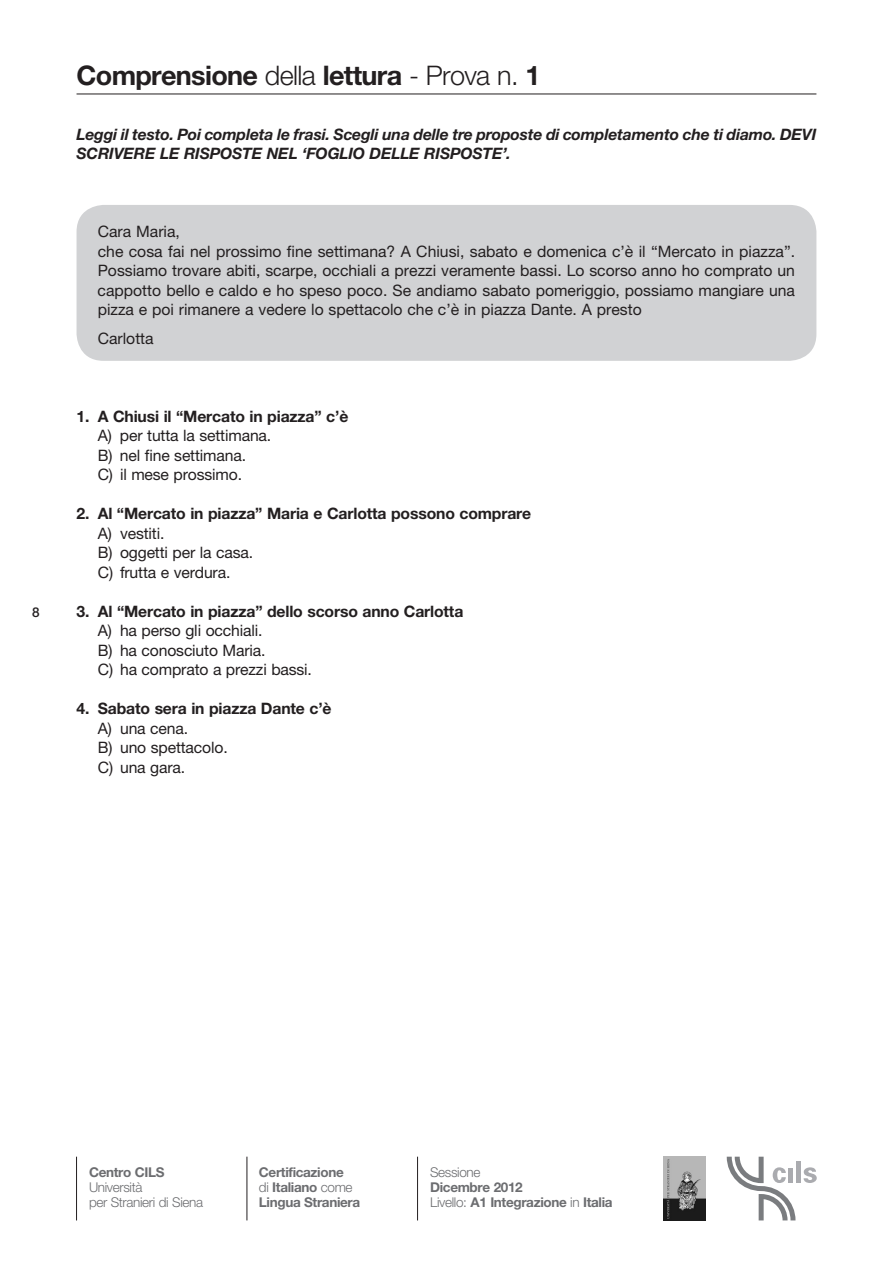
<style>
.page{position:relative;width:893px;height:1263px;background:#fff}
.page>*{position:absolute;margin:0;border:0;box-sizing:border-box;transform-origin:0 0}
.t1{font:700 27px "Helvetica Neue";letter-spacing:-.025em;color:#231f20}
.t2{font:15.75px/19.5px "Helvetica Neue";color:#231f20}
.t3{font:700 15.75px "Helvetica Neue";letter-spacing:-.01em;color:#231f20}
.t4{font:italic 700 15.75px/19.5px "Helvetica Neue";letter-spacing:-.01em;color:#231f20}
.t5{font:700 13.5px/15px "Helvetica Neue";letter-spacing:-.025em;color:#6c6d70}
.t6{font:300 13.5px/15px "Helvetica Neue";letter-spacing:-.025em;color:#6c6d70}
.t7{font:500 13.5px "Helvetica Neue";color:#231f20}
.s1{font-weight:300}
</style>
<div class="page">
<img style="left:663px;top:1157px;width:42px;height:63px">
<hr style="left:247px;top:1157px;width:1px;height:63px;background:#231f20">
<hr style="left:417px;top:1157px;width:1px;height:63px;background:#231f20">
<hr style="left:76px;top:1157px;width:1px;height:63px;background:#231f20">
<svg style="left:727px;top:1157px;width:68px;height:63px"></svg>
<div style="left:788px;top:1168px;width:5px;height:14px;background:#aaabaf"></div>
<div style="left:796px;top:1161px;width:5px;height:21px;background:#aaabaf"></div>
<svg style="left:804px;top:1167px;width:13px;height:16px"></svg>
<div style="left:77px;top:205px;width:739px;height:156px;background:#d1d2d4;border-radius:27px"></div>
<hr style="left:77px;top:94px;width:739px;height:1px;background:#231f20">
<p class="t7" style="left:32px;top:604px;width:9px">8</p>
<h1 class="t1" style="left:77px;top:59px;width:465px">Comprensione <span class="s1">della</span> lettura <span class="s1">- Prova n.</span> 1</h1>
<p class="t4" style="left:77px;top:124px;width:741px">Leggi il testo. Poi completa le frasi. Scegli una delle tre proposte di completamento che ti diamo. DEVI<br>SCRIVERE LE RISPOSTE NEL ‘FOGLIO DELLE RISPOSTE’.</p>
<p class="t2" style="left:98px;top:222px;width:699px">Cara Maria,<br>che cosa fai nel prossimo fine settimana? A Chiusi, sabato e domenica c’è il “Mercato in piazza”.<br>Possiamo trovare abiti, scarpe, occhiali a prezzi veramente bassi. Lo scorso anno ho comprato un cappotto bello e caldo e ho speso poco. Se andiamo sabato pomeriggio, possiamo mangiare una pizza e poi rimanere a vedere lo spettacolo che c’è in piazza Dante. A presto</p>
<p class="t2" style="left:98px;top:328px;width:57px">Carlotta</p>
<p class="t3" style="left:76px;top:406px;width:273px">1. A Chiusi il “Mercato in piazza” c’è</p>
<p class="t2" style="left:98px;top:426px;width:175px">A) per tutta la settimana.<br>B) nel fine settimana.<br>C) il mese prossimo.</p>
<p class="t3" style="left:77px;top:504px;width:456px">2. Al “Mercato in piazza” Maria e Carlotta possono comprare</p>
<p class="t2" style="left:98px;top:523px;width:157px">A) vestiti.<br>B) oggetti per la casa.<br>C) frutta e verdura.</p>
<p class="t3" style="left:77px;top:601px;width:388px">3. Al “Mercato in piazza” dello scorso anno Carlotta</p>
<p class="t2" style="left:98px;top:621px;width:216px">A) ha perso gli occhiali.<br>B) ha conosciuto Maria.<br>C) ha comprato a prezzi bassi.</p>
<p class="t3" style="left:77px;top:699px;width:257px">4. Sabato sera in piazza Dante c’è</p>
<p class="t2" style="left:98px;top:718px;width:131px">A) una cena.<br>B) uno spettacolo.<br>C) una gara.</p>
<p class="t5" style="left:89px;top:1164px;width:77px">Centro CILS</p>
<p class="t6" style="left:89px;top:1179px;width:116px">Università<br>per Stranieri di Siena</p>
<p class="t5" style="left:259px;top:1164px;width:103px">Certificazione<br><span class="s1">di</span> Italiano <span class="s1">come<br></span>Lingua Straniera</p>
<p class="t6" style="left:430px;top:1164px;width:52px">Sessione</p>
<p class="t5" style="left:430px;top:1179px;width:184px">Dicembre 2012<br><span class="s1">Livello:</span> A1 Integrazione <span class="s1">in</span> Italia</p>
</div>
